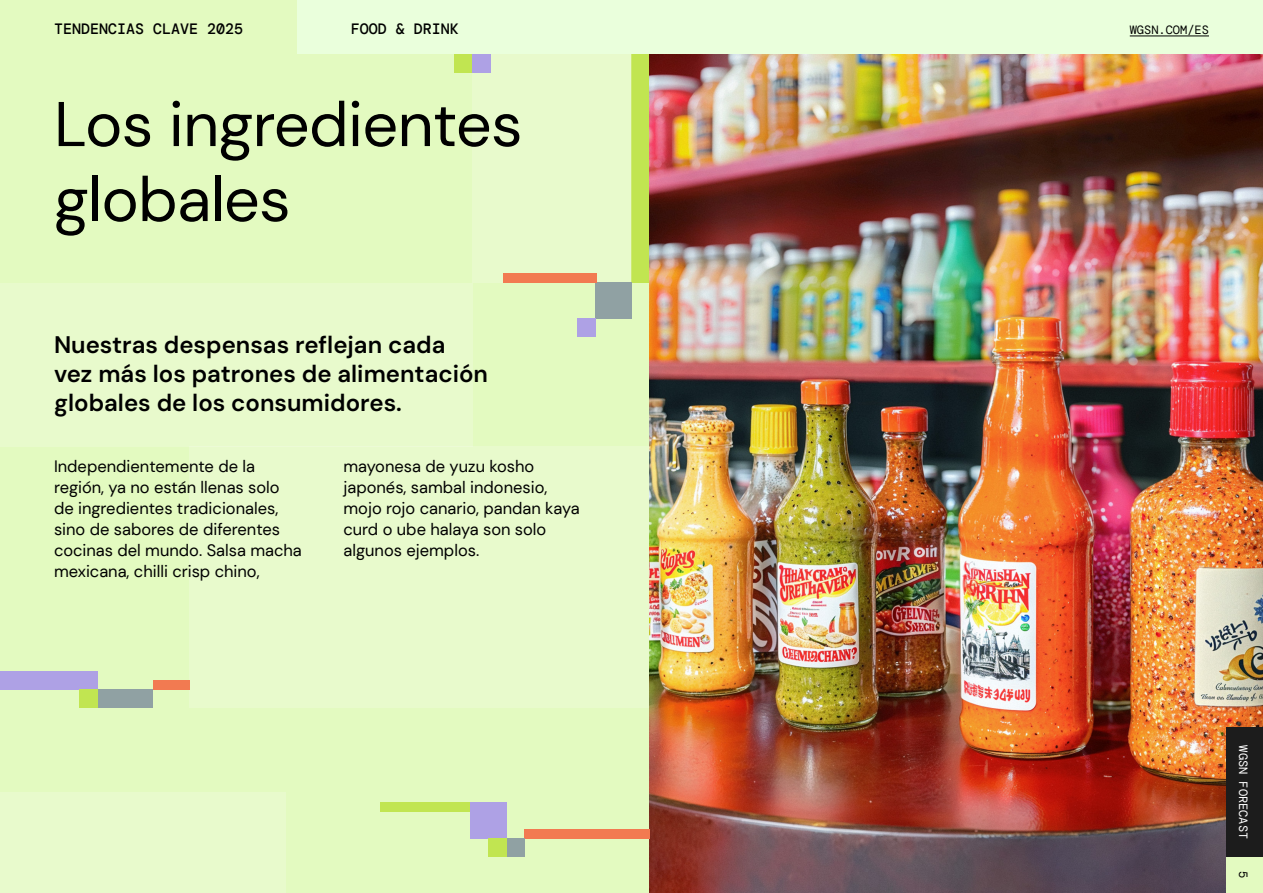
<style>
.page{position:relative;width:1263px;height:893px;background:#fff}
.page>*{position:absolute;margin:0;border:0;box-sizing:border-box;transform-origin:0 0}
.t1{font:63px/75px "DM Sans";letter-spacing:-.01em;color:#000}
.t2{font:600 24px/28.8px "DM Sans";color:#000}
.t3{font:16.5px/21px "DM Sans";color:#000}
.t4{font:500 15px "DM Mono";color:#000}
.t5{font:12px "DM Mono";color:#000}
.t6{font:12px "DM Mono";color:#fff}
</style>
<div class="page">
<div style="left:0;top:0;width:297px;height:54px;background:#e3fac0"></div>
<div style="left:297px;top:0;width:966px;height:54px;background:#eaffdc"></div>
<div style="left:0;top:54px;width:649px;height:839px;background:#e3fac0"></div>
<hr style="left:1130px;top:36px;width:79px;height:1px;background:#000">
<div style="left:631px;top:54px;width:18px;height:229px;background:#c1e551"></div>
<div style="left:0;top:283px;width:472px;height:163px;background:#e8facc"></div>
<div style="left:472px;top:54px;width:159px;height:229px;background:#e8facc"></div>
<div style="left:189px;top:446px;width:460px;height:261px;background:#e8facc"></div>
<div style="left:0;top:792px;width:285px;height:101px;background:#e8facc"></div>
<img style="left:649px;top:54px;width:614px;height:839px">
<div style="left:524px;top:830px;width:125px;height:9px;background:#f27a51"></div>
<div style="left:380px;top:803px;width:90px;height:9px;background:#c1e551"></div>
<div style="left:0;top:671px;width:98px;height:18px;background:#aea1e5"></div>
<div style="left:98px;top:689px;width:55px;height:18px;background:#90a1a3"></div>
<div style="left:595px;top:283px;width:36px;height:36px;background:#90a1a3"></div>
<div style="left:470px;top:803px;width:36px;height:36px;background:#aea1e5"></div>
<div style="left:506px;top:839px;width:18px;height:18px;background:#90a1a3"></div>
<div style="left:488px;top:839px;width:18px;height:18px;background:#c1e551"></div>
<div style="left:153px;top:680px;width:36px;height:9px;background:#f27a51"></div>
<div style="left:577px;top:319px;width:18px;height:18px;background:#aea1e5"></div>
<div style="left:454px;top:54px;width:18px;height:18px;background:#c1e551"></div>
<div style="left:472px;top:54px;width:18px;height:18px;background:#aea1e5"></div>
<div style="left:80px;top:689px;width:18px;height:18px;background:#c1e551"></div>
<div style="left:503px;top:274px;width:94px;height:9px;background:#f27a51"></div>
<div style="left:1227px;top:857px;width:36px;height:36px;background:#e3fac0"></div>
<div style="left:1227px;top:727px;width:36px;height:130px;background:#1c1c1c"></div>
<p class="t4" style="left:54px;top:20px;width:191px">TENDENCIAS CLAVE 2025</p>
<p class="t4" style="left:351px;top:20px;width:109px">FOOD &amp; DRINK</p>
<p class="t5" style="left:1130px;top:23px;width:81px">WGSN.COM/ES</p>
<h1 class="t1" style="left:54px;top:86px;width:470px">Los ingredientes globales</h1>
<h2 class="t2" style="left:54px;top:330px;width:436px">Nuestras despensas reflejan cada vez más los patrones de alimentación globales de los consumidores.</h2>
<p class="t3" style="left:54px;top:456px;width:249px">Independientemente de la región, ya no están llenas solo de ingredientes tradicionales, sino de sabores de diferentes cocinas del mundo. Salsa macha mexicana, chilli crisp chino,</p>
<p class="t3" style="left:343px;top:456px;width:238px">mayonesa de yuzu kosho japonés, sambal indonesio, mojo rojo canario, pandan kaya curd o ube halaya son solo algunos ejemplos.</p>
<p class="t6" style="left:1250px;top:745px;width:95px;rotate:90deg">WGSN FORECAST</p>
<p class="t5" style="left:1250px;top:871px;width:9px;rotate:90deg">5</p>
</div>
